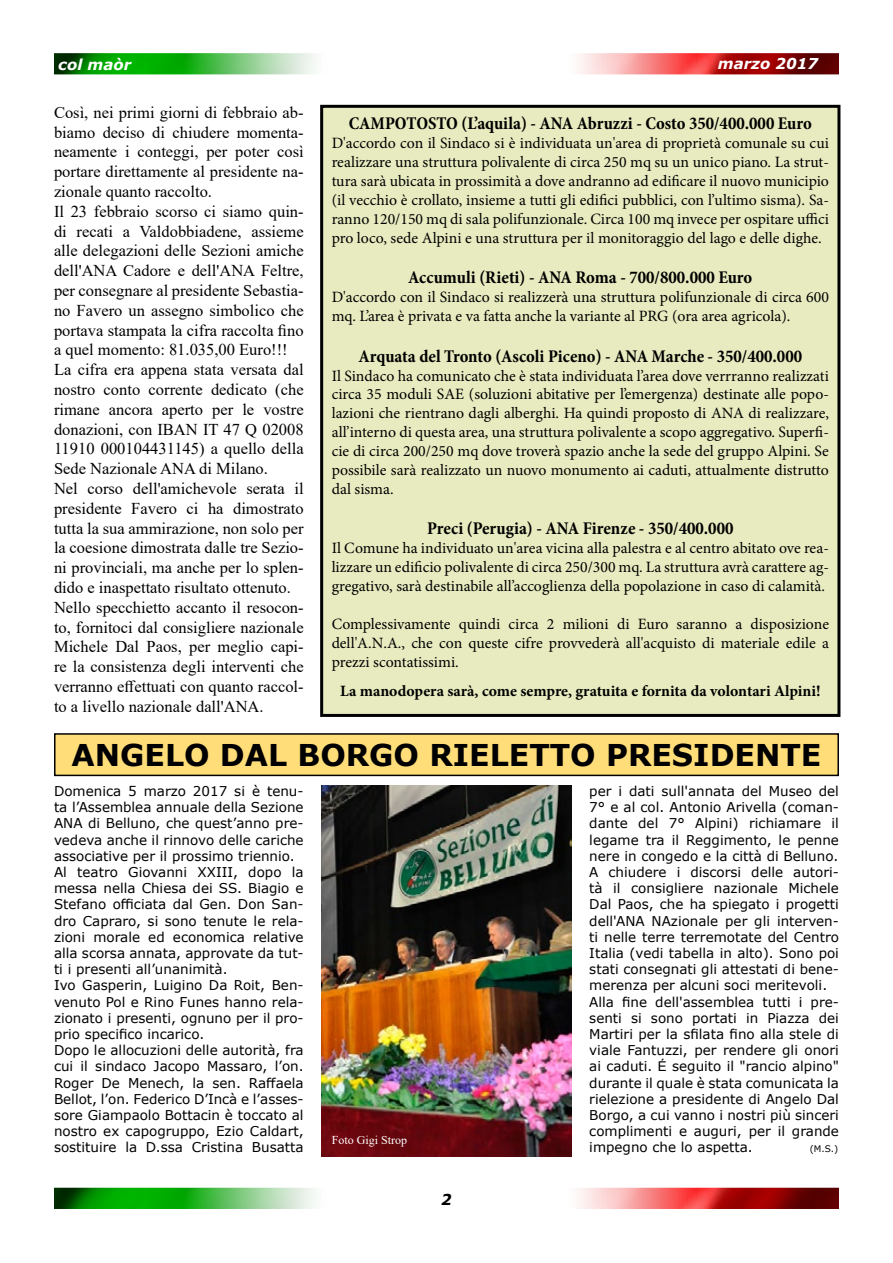
<style>
.page{position:relative;width:893px;height:1263px;background:#fff}
.page>*{position:absolute;margin:0;border:0;box-sizing:border-box;transform-origin:0 0}
.t1{font:700 30px "Verdana";color:#000}
.t2{font:700 condensed 18px "Minion Pro";color:#000}
.t3{font:16.5px/19.8px "Times New Roman";color:#000}
.t4{font:15.75px/18.9px "Minion Pro";color:#000;text-align:justify}
.t5{font:700 15.75px "Minion Pro";color:#000}
.t6{font:italic 700 15px "Verdana";color:#fff}
.t7{font:italic 700 15px "Verdana";color:#000}
.t8{font:13.5px/16.2px "Verdana";color:#000}
.t9{font:12px "Times New Roman";color:#fff}
.t10{font:9px "Verdana";color:#000}
.s1{font-family:"Arial"}
</style>
<div class="page">
<img style="left:54px;top:1188px;width:785px;height:21px">
<img style="left:54px;top:53px;width:785px;height:21px">
<div style="left:55px;top:734px;width:783px;height:41px;background:#ffde79"></div>
<div style="left:54px;top:733px;width:785px;height:43px;border:2px solid #000"></div>
<div style="left:322px;top:106px;width:517px;height:609px;background:#e8ebbf"></div>
<div style="left:320px;top:105px;width:520px;height:612px;border:3px solid #000"></div>
<img style="left:322px;top:786px;width:249px;height:371px">
<p class="t6" style="left:58px;top:53px;width:75px">col maòr</p>
<p class="t6" style="left:718px;top:53px;width:102px">marzo 2017</p>
<p class="t3" style="left:54px;top:102px;width:251px">Così, nei primi giorni di febbraio ab&shy;biamo deciso di chiudere momenta&shy;neamente i conteggi, per poter così portare direttamente al presidente na&shy;zionale quanto raccolto.<br>Il 23 febbraio scorso ci siamo quin&shy;di recati a Valdobbiadene, assieme alle delegazioni delle Sezioni amiche dell'ANA Cadore e dell'ANA Feltre, per consegnare al presidente Sebastia&shy;no Favero un assegno simbolico che portava stampata la cifra raccolta fino a quel momento: 81.035,00 Euro!!!<br>La cifra era appena stata versata dal nostro conto corrente dedicato (che rimane ancora aperto per le vostre donazioni, con IBAN IT 47 Q 02008<br>11910 000104431145) a quello della Sede Nazionale ANA di Milano.<br>Nel corso dell'amichevole serata il presidente Favero ci ha dimostrato tutta la sua ammirazione, non solo per la coesione dimostrata dalle tre Sezio&shy;ni provinciali, ma anche per lo splen&shy;dido e inaspettato risultato ottenuto.<br>Nello specchietto accanto il resocon&shy;to, fornitoci dal consigliere nazionale Michele Dal Paos, per meglio capi&shy;re la consistenza degli interventi che verranno effettuati con quanto raccol&shy;to a livello nazionale dall'ANA.</p>
<h2 class="t2" style="left:349px;top:111px;width:465px">CAMPOTOSTO (L’aquila) - ANA Abruzzi - Costo 350/400.000 Euro</h2>
<p class="t4" style="left:332px;top:134px;width:499px">D'accordo con il Sindaco si è individuata un'area di proprietà comunale su cui realizzare una struttura polivalente di circa 250 mq su un unico piano. La strut&shy;tura sarà ubicata in prossimità a dove andranno ad edificare il nuovo municipio (il vecchio è crollato, insieme a tutti gli edifici pubblici, con l’ultimo sisma). Sa&shy;ranno 120/150 mq di sala polifunzionale. Circa 100 mq invece per ospitare uffici pro loco, sede Alpini e una struttura per il monitoraggio del lago e delle dighe.</p>
<h2 class="t2" style="left:408px;top:265px;width:346px">Accumuli (Rieti) - ANA Roma - 700/800.000 Euro</h2>
<p class="t4" style="left:332px;top:288px;width:499px">D'accordo con il Sindaco si realizzerà una struttura polifunzionale di circa 600 mq. L’area è privata e va fatta anche la variante al PRG (ora area agricola).</p>
<h2 class="t2" style="left:358px;top:343px;width:445px">Arquata del Tronto (Ascoli Piceno) - ANA Marche - 350/400.000</h2>
<p class="t4" style="left:332px;top:366px;width:499px">Il Sindaco ha comunicato che è stata individuata l’area dove verrranno realizzati circa 35 moduli SAE (soluzioni abitative per l’emergenza) destinate alle popo&shy;lazioni che rientrano dagli alberghi. Ha quindi proposto di ANA di realizzare, all’interno di questa area, una struttura polivalente a scopo aggregativo. Superfi&shy;cie di circa 200/250 mq dove troverà spazio anche la sede del gruppo Alpini. Se possibile sarà realizzato un nuovo monumento ai caduti, attualmente distrutto dal sisma.</p>
<h2 class="t2" style="left:427px;top:516px;width:308px">Preci (Perugia) - ANA Firenze - 350/400.000</h2>
<p class="t4" style="left:332px;top:539px;width:499px">Il Comune ha individuato un'area vicina alla palestra e al centro abitato ove rea&shy;lizzare un edificio polivalente di circa 250/300 mq. La struttura avrà carattere ag&shy;gregativo, sarà destinabile all’accoglienza della popolazione in caso di calamità.</p>
<p class="t4" style="left:332px;top:614px;width:499px">Complessivamente quindi circa 2 milioni di Euro saranno a disposizione dell'A.N.A., che con queste cifre provvederà all'acquisto di materiale edile a prezzi scontatissimi.</p>
<p class="t5" style="left:340px;top:680px;width:482px">La manodopera sarà, come sempre, gratuita e fornita da volontari Alpini!</p>
<h1 class="t1" style="left:72px;top:734px;width:751px">ANGELO DAL BORGO RIELETTO PRESIDENTE</h1>
<p class="t8" style="left:54px;top:783px;width:251px">Domenica 5 marzo 2017 si è tenu&shy;ta l’Assemblea annuale della Sezione ANA di Belluno, che quest’anno pre&shy;vedeva anche il rinnovo delle cariche associative per il prossimo triennio.<br>Al teatro Giovanni XXIII, dopo la messa nella Chiesa dei SS. Biagio e Stefano officiata dal Gen. Don San&shy;dro Capraro, si sono tenute le rela&shy;zioni morale ed economica relative alla scorsa annata, approvate da tut&shy;ti i presenti all’unanimità.<br>Ivo Gasperin, Luigino Da Roit, Ben&shy;venuto Pol e Rino Funes hanno rela&shy;zionato i presenti, ognuno per il pro&shy;prio specifico incarico.<br>Dopo le allocuzioni delle autorità, fra cui il sindaco Jacopo Massaro, l’on.<br>Roger De Menech, la sen. Raffaela Bellot, l’on. Federico D’Incà e l’asses&shy;sore Giampaolo Bottacin è toccato al nostro ex capogruppo, Ezio Caldart, sostituire la D.ssa Cristina Busatta</p>
<p class="t8" style="left:589px;top:783px;width:251px">per i dati sull'annata del Museo del 7° e al col. Antonio Arivella (coman&shy;dante del 7° Alpini) richiamare il legame tra il Reggimento, le penne nere in congedo e la città di Belluno.<br>A chiudere i discorsi delle autori&shy;tà il consigliere nazionale Michele Dal Paos, che ha spiegato i progetti dell'ANA NAzionale per gli interven&shy;ti nelle terre terremotate del Centro Italia (vedi tabella in alto). Sono poi stati consegnati gli attestati di bene&shy;merenza per alcuni soci meritevoli.<br>Alla fine dell'assemblea tutti i pre&shy;senti si sono portati in Piazza dei Martiri per la sfilata fino alla stele di viale Fantuzzi, per rendere gli onori ai caduti. <span class="s1">É</span> seguito il "rancio alpino" durante il quale è stata comunicata la rielezione a presidente di Angelo Dal Borgo, a cui vanno i nostri più sinceri complimenti e auguri, per il grande impegno che lo aspetta.</p>
<p class="t9" style="left:332px;top:1131px;width:77px">Foto Gigi Strop</p>
<p class="t10" style="left:810px;top:1143px;width:30px">(M.S.)</p>
<p class="t7" style="left:441px;top:1188px;width:12px">2</p>
</div>
